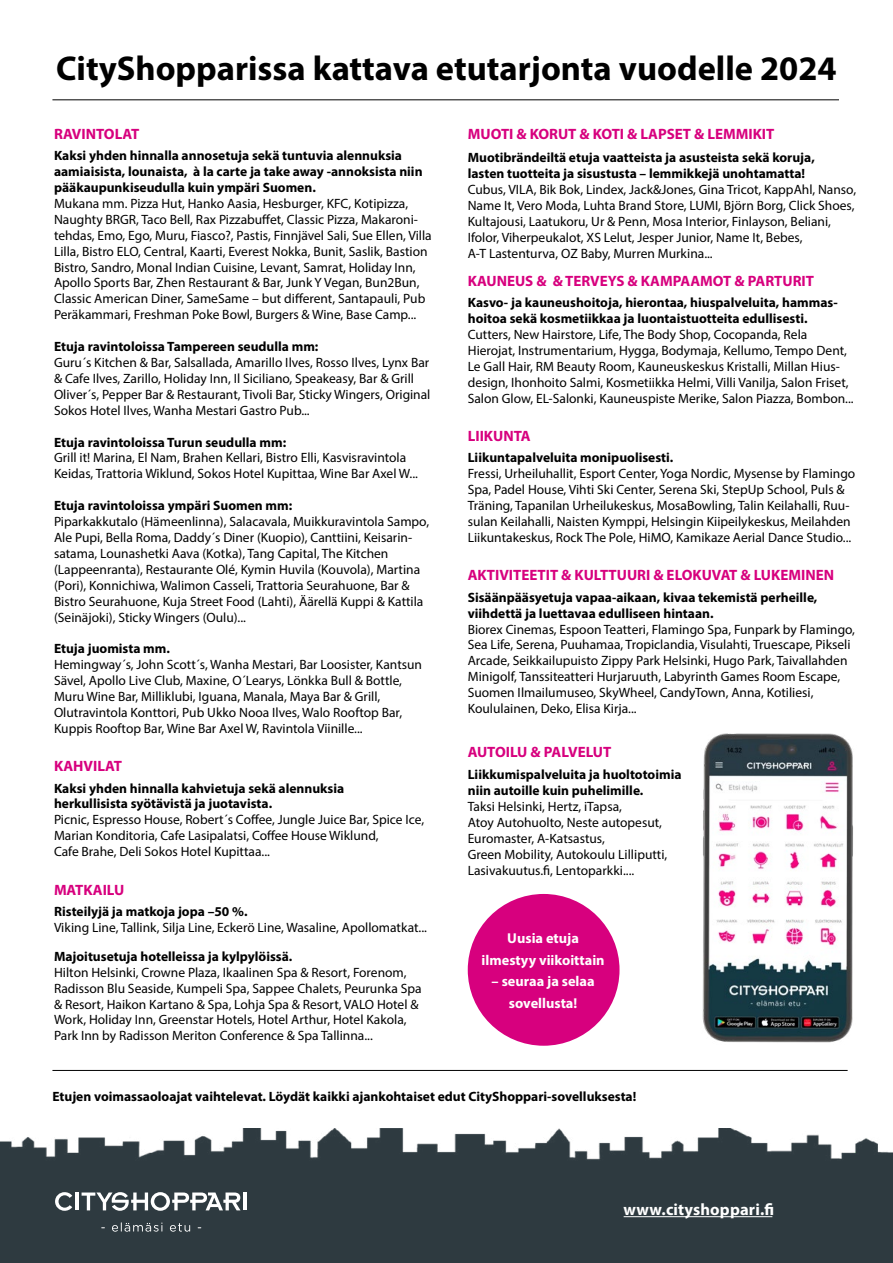
<style>
.page{position:relative;width:893px;height:1263px;background:#fff}
.page>*{position:absolute;margin:0;border:0;box-sizing:border-box;transform-origin:0 0}
.t1{font:700 34.5px "Myriad Pro";color:#000}
.t2{font:700 16.5px "Myriad Pro";letter-spacing:.01em;color:#fff}
.t3{font:700 15px "Myriad Pro";color:#d7007e}
.t4{font:700 14.4px/21.5px "Myriad Pro";color:#fff;text-align:center}
.t5{font:13.5px/15.9px "Myriad Pro";color:#000}
.t6{font:700 13.5px/15.9px "Myriad Pro";color:#000}
</style>
<div class="page">
<hr style="left:52px;top:100px;width:787px;height:1px;background:#000">
<img style="left:0;top:1128px;width:893px;height:135px">
<hr style="left:624px;top:1216px;width:148px;height:1px;background:#fff">
<img style="left:593px;top:733px;width:260px;height:337px">
<div style="left:468px;top:894px;width:151px;height:152px;background:#d7007e;border-radius:50%"></div>
<hr style="left:52px;top:1070px;width:796px;height:1px;background:#000">
<svg style="left:112px;top:1222px;width:50px;height:10px"></svg>
<svg style="left:170px;top:1223px;width:20px;height:9px"></svg>
<hr style="left:244px;top:1192px;width:3px;height:18px;background:#fff">
<svg style="left:55px;top:1192px;width:17px;height:19px"></svg>
<hr style="left:75px;top:1192px;width:4px;height:18px;background:#fff">
<svg style="left:82px;top:1192px;width:159px;height:19px"></svg>
<h1 class="t1" style="left:56px;top:46px;width:782px">CityShopparissa kattava etutarjonta vuodelle 2024</h1>
<p class="t3" style="left:54px;top:124px;width:87px">RAVINTOLAT</p>
<p class="t6" style="left:54px;top:147px;width:370px">Kaksi yhden hinnalla annosetuja sekä tuntuvia alennuksia aamiaisista, lounaista, à la carte ja take away -annoksista niin pääkaupunkiseudulla kuin ympäri Suomen.</p>
<p class="t5" style="left:54px;top:195px;width:379px">Mukana mm. Pizza Hut, Hanko Aasia, Hesburger, KFC, Kotipizza, Naughty BRGR, Taco Bell, Rax Pizzabuffet, Classic Pizza, Makaroni&shy;tehdas, Emo, Ego, Muru, Fiasco?, Pastis, Finnjävel Sali, Sue Ellen, Villa Lilla, Bistro ELO, Central, Kaarti, Everest Nokka, Bunit, Saslik, Bastion Bistro, Sandro, Monal Indian Cuisine, Levant, Samrat, Holiday Inn, Apollo Sports Bar, Zhen Restaurant &amp; Bar, Junk Y Vegan, Bun2Bun, Classic American Diner, SameSame – but different, Santapauli, Pub Peräkammari, Freshman Poke Bowl, Burgers &amp; Wine, Base Camp...</p>
<p class="t6" style="left:54px;top:338px;width:266px">Etuja ravintoloissa Tampereen seudulla mm:</p>
<p class="t5" style="left:54px;top:354px;width:378px">Guru´s Kitchen &amp; Bar, Salsallada, Amarillo Ilves, Rosso Ilves, Lynx Bar &amp; Cafe Ilves, Zarillo, Holiday Inn, Il Siciliano, Speakeasy, Bar &amp; Grill Oliver´s, Pepper Bar &amp; Restaurant, Tivoli Bar, Sticky Wingers, Original Sokos Hotel Ilves, Wanha Mestari Gastro Pub...</p>
<p class="t6" style="left:54px;top:434px;width:234px">Etuja ravintoloissa Turun seudulla mm:</p>
<p class="t5" style="left:54px;top:450px;width:365px">Grill it! Marina, El Nam, Brahen Kellari, Bistro Elli, Kasvisravintola<br>Keidas, Trattoria Wiklund, Sokos Hotel Kupittaa, Wine Bar Axel W...</p>
<p class="t6" style="left:54px;top:497px;width:240px">Etuja ravintoloissa ympäri Suomen mm:</p>
<p class="t5" style="left:54px;top:513px;width:377px">Piparkakkutalo (Hämeenlinna), Salacavala, Muikkuravintola Sampo, Ale Pupi, Bella Roma, Daddy´s Diner (Kuopio), Canttiini, Keisarin&shy;satama, Lounashetki Aava (Kotka), Tang Capital, The Kitchen (Lappeenranta), Restaurante Olé, Kymin Huvila (Kouvola), Martina (Pori), Konnichiwa, Walimon Casseli, Trattoria Seurahuone, Bar &amp; Bistro Seurahuone, Kuja Street Food (Lahti), Äärellä Kuppi &amp; Kattila (Seinäjoki), Sticky Wingers (Oulu)...</p>
<p class="t6" style="left:54px;top:640px;width:118px">Etuja juomista mm.</p>
<p class="t5" style="left:54px;top:656px;width:370px">Hemingway´s, John Scott´s, Wanha Mestari, Bar Loosister, Kantsun Sävel, Apollo Live Club, Maxine, O´Learys, Lönkka Bull &amp; Bottle, Muru Wine Bar, Milliklubi, Iguana, Manala, Maya Bar &amp; Grill, Olutravintola Konttori, Pub Ukko Nooa Ilves, Walo Rooftop Bar, Kuppis Rooftop Bar, Wine Bar Axel W, Ravintola Viinille...</p>
<p class="t3" style="left:54px;top:756px;width:69px">KAHVILAT</p>
<p class="t6" style="left:54px;top:780px;width:292px">Kaksi yhden hinnalla kahvietuja sekä alennuksia herkullisista syötävistä ja juotavista.</p>
<p class="t5" style="left:54px;top:812px;width:372px">Picnic, Espresso House, Robert´s Coffee, Jungle Juice Bar, Spice Ice,<br>Marian Konditoria, Cafe Lasipalatsi, Coffee House Wiklund,<br>Cafe Brahe, Deli Sokos Hotel Kupittaa...</p>
<p class="t3" style="left:54px;top:880px;width:72px">MATKAILU</p>
<p class="t6" style="left:54px;top:903px;width:195px">Risteilyjä ja matkoja jopa –50 %.</p>
<p class="t5" style="left:54px;top:919px;width:374px">Viking Line, Tallink, Silja Line, Eckerö Line, Wasaline, Apollomatkat...</p>
<p class="t6" style="left:54px;top:948px;width:240px">Majoitusetuja hotelleissa ja kylpylöissä.</p>
<p class="t5" style="left:54px;top:964px;width:369px">Hilton Helsinki, Crowne Plaza, Ikaalinen Spa &amp; Resort, Forenom, Radisson Blu Seaside, Kumpeli Spa, Sappee Chalets, Peurunka Spa &amp; Resort, Haikon Kartano &amp; Spa, Lohja Spa &amp; Resort, VALO Hotel &amp; Work, Holiday Inn, Greenstar Hotels, Hotel Arthur, Hotel Kakola, Park Inn by Radisson Meriton Conference &amp; Spa Tallinna...</p>
<p class="t3" style="left:468px;top:124px;width:308px">MUOTI &amp; KORUT &amp; KOTI &amp; LAPSET &amp; LEMMIKIT</p>
<p class="t6" style="left:468px;top:149px;width:349px">Muotibrändeiltä etuja vaatteista ja asusteista sekä koruja, lasten tuotteita ja sisustusta – lemmikkejä unohtamatta!</p>
<p class="t5" style="left:468px;top:181px;width:390px">Cubus, VILA, Bik Bok, Lindex, Jack&amp;Jones, Gina Tricot, KappAhl, Nanso, Name It, Vero Moda, Luhta Brand Store, LUMI, Björn Borg, Click Shoes, Kultajousi, Laatukoru, Ur &amp; Penn, Mosa Interior, Finlayson, Beliani, Ifolor, Viherpeukalot, XS Lelut, Jesper Junior, Name It, Bebes,<br>A-T Lastenturva, OZ Baby, Murren Murkina...</p>
<p class="t3" style="left:468px;top:271px;width:348px">KAUNEUS &amp; &amp; TERVEYS &amp; KAMPAAMOT &amp; PARTURIT</p>
<p class="t6" style="left:468px;top:294px;width:371px">Kasvo- ja kauneushoitoja, hierontaa, hiuspalveluita, hammas&shy;hoitoa sekä kosmetiikkaa ja luontaistuotteita edullisesti.</p>
<p class="t5" style="left:468px;top:326px;width:387px">Cutters, New Hairstore, Life, The Body Shop, Cocopanda, Rela Hierojat, Instrumentarium, Hygga, Bodymaja, Kellumo, Tempo Dent, Le Gall Hair, RM Beauty Room, Kauneuskeskus Kristalli, Millan Hius&shy;design, Ihonhoito Salmi, Kosmetiikka Helmi, Villi Vanilja, Salon Friset, Salon Glow, EL-Salonki, Kauneuspiste Merike, Salon Piazza, Bombon...</p>
<p class="t3" style="left:468px;top:426px;width:64px">LIIKUNTA</p>
<p class="t6" style="left:468px;top:449px;width:207px">Liikuntapalveluita monipuolisesti.</p>
<p class="t5" style="left:468px;top:466px;width:389px">Fressi, Urheiluhallit, Esport Center, Yoga Nordic, Mysense by Flamingo Spa, Padel House, Vihti Ski Center, Serena Ski, StepUp School, Puls &amp; Träning, Tapanilan Urheilukeskus, MosaBowling, Talin Keilahalli, Ruu&shy;sulan Keilahalli, Naisten Kymppi, Helsingin Kiipeilykeskus, Meilahden Liikuntakeskus, Rock The Pole, HiMO, Kamikaze Aerial Dance Studio...</p>
<p class="t3" style="left:468px;top:565px;width:368px">AKTIVITEETIT &amp; KULTTUURI &amp; ELOKUVAT &amp; LUKEMINEN</p>
<p class="t6" style="left:468px;top:589px;width:351px">Sisäänpääsyetuja vapaa-aikaan, kivaa tekemistä perheille, viihdettä ja luettavaa edulliseen hintaan.</p>
<p class="t5" style="left:468px;top:621px;width:389px">Biorex Cinemas, Espoon Teatteri, Flamingo Spa, Funpark by Flamingo, Sea Life, Serena, Puuhamaa, Tropiclandia, Visulahti, Truescape, Pikseli Arcade, Seikkailupuisto Zippy Park Helsinki, Hugo Park, Taivallahden Minigolf, Tanssiteatteri Hurjaruuth, Labyrinth Games Room Escape, Suomen Ilmailumuseo, SkyWheel, CandyTown, Anna, Kotiliesi, Koululainen, Deko, Elisa Kirja...</p>
<p class="t3" style="left:468px;top:742px;width:145px">AUTOILU &amp; PALVELUT</p>
<p class="t6" style="left:468px;top:766px;width:215px">Liikkumispalveluita ja huoltotoimia niin autoille kuin puhelimille.</p>
<p class="t5" style="left:468px;top:798px;width:201px">Taksi Helsinki, Hertz, iTapsa,<br>Atoy Autohuolto, Neste autopesut, Euromaster, A-Katsastus,<br>Green Mobility, Autokoulu Lilliputti, Lasivakuutus.fi, Lentoparkki....</p>
<p class="t4" style="left:482px;top:927px;width:125px">Uusia etuja ilmestyy viikoittain</p>
<p class="t4" style="left:492px;top:970px;width:105px">– seuraa ja selaa sovellusta!</p>
<p class="t6" style="left:52px;top:1088px;width:585px">Etujen voimassaoloajat vaihtelevat. Löydät kaikki ajankohtaiset edut CityShoppari-sovelluksesta!</p>
<p class="t2" style="left:624px;top:1199px;width:152px">www.cityshoppari.fi</p>
</div>
